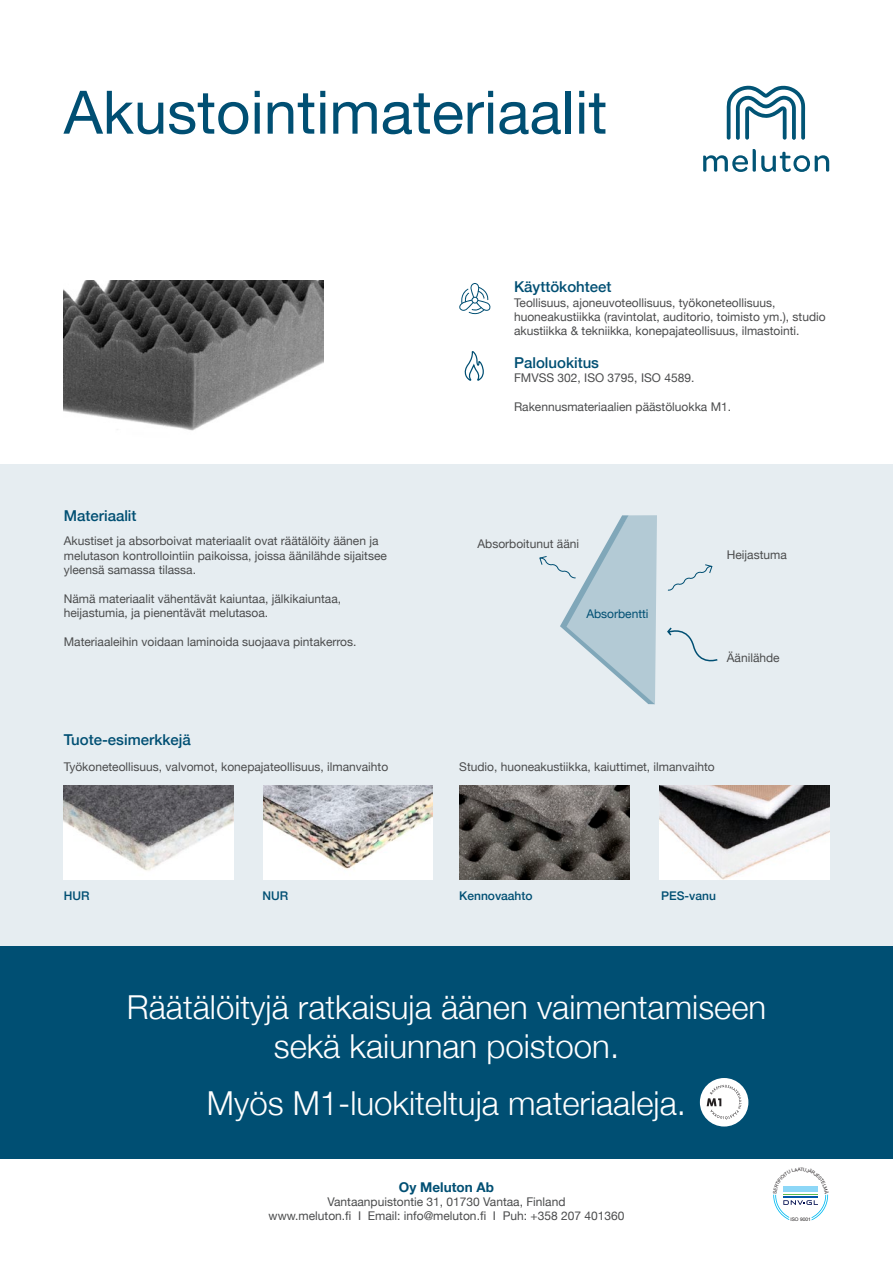
<style>
.page{position:relative;width:893px;height:1263px;background:#fff}
.page>*{position:absolute;margin:0;border:0;box-sizing:border-box;transform-origin:0 0}
.Body{font:60px "Helvetica Neue";color:#004f73}
.Headline{font:300 33px/39.6px "Helvetica Neue";color:#fff;text-align:center}
.Headline-2{font:500 15px "Helvetica Neue";color:#004f73}
.Body-2{font:500 15px "Helvetica Neue";color:#004f73}
.t1{font:700 13.5px "Helvetica Neue";color:#004f73}
.Body-3{font:12px/14.4px "Helvetica Neue";color:#4b4c4d}
.Body-4{font:500 12px "Helvetica Neue";color:#004f73}
.Body-5{font:12px "Helvetica Neue";color:#004f73}
.t2{font:4.8px "Helvetica Neue";color:#231f20}
</style>
<div class="page">
<svg style="left:703px;top:149px;width:126px;height:23px"></svg>
<svg style="left:727px;top:85px;width:78px;height:55px"></svg>
<div style="left:0;top:464px;width:893px;height:482px;background:#e6edf1"></div>
<img style="left:64px;top:280px;width:259px;height:151px">
<svg style="left:464px;top:351px;width:20px;height:30px"></svg>
<svg style="left:459px;top:283px;width:32px;height:32px"></svg>
<div style="left:0;top:946px;width:893px;height:213px;background:#004f73"></div>
<img style="left:64px;top:786px;width:170px;height:93px">
<img style="left:264px;top:786px;width:168px;height:93px">
<img style="left:459px;top:786px;width:170px;height:93px">
<img style="left:659px;top:786px;width:170px;height:93px">
<svg style="left:539px;top:515px;width:118px;height:189px"></svg>
<svg style="left:667px;top:564px;width:46px;height:27px"></svg>
<svg style="left:667px;top:627px;width:51px;height:35px"></svg>
<div style="left:700px;top:1078px;width:48px;height:48px;background:#fff;border-radius:50%"></div>
<svg style="left:707px;top:1085px;width:35px;height:34px"></svg>
<svg style="left:773px;top:1186px;width:56px;height:34px"></svg>
<p class="Body" style="left:64px;top:69px;width:545px">Akustointimateriaalit</p>
<p class="Headline-2" style="left:64px;top:503px;width:74px">Materiaalit</p>
<p class="Body-3" style="left:64px;top:534px;width:325px">Akustiset ja absorboivat materiaalit ovat räätälöity äänen ja melutason kontrollointiin paikoissa, joissa äänilähde sijaitsee yleensä samassa tilassa.</p>
<p class="Body-3" style="left:64px;top:592px;width:279px">Nämä materiaalit vähentävät kaiuntaa, jälkikaiuntaa, heijastumia, ja pienentävät melutasoa.</p>
<p class="Body-3" style="left:64px;top:635px;width:294px">Materiaaleihin voidaan laminoida suojaava pintakerros.</p>
<p class="Body-2" style="left:64px;top:728px;width:129px">Tuote-esimerkkejä</p>
<p class="Body-3" style="left:64px;top:760px;width:326px">Työkoneteollisuus, valvomot, konepajateollisuus, ilmanvaihto</p>
<p class="Headline-2" style="left:514px;top:275px;width:99px">Käyttökohteet</p>
<p class="Body-3" style="left:514px;top:296px;width:313px">Teollisuus, ajoneuvoteollisuus, työkoneteollisuus, huoneakustiikka (ravintolat, auditorio, toimisto ym.), studio akustiikka &amp; tekniikka, konepajateollisuus, ilmastointi.</p>
<p class="Headline-2" style="left:514px;top:350px;width:87px">Paloluokitus</p>
<p class="Body-3" style="left:514px;top:371px;width:182px">FMVSS 302, ISO 3795, ISO 4589.</p>
<p class="Body-3" style="left:514px;top:400px;width:219px">Rakennusmateriaalien päästöluokka M1.</p>
<p class="Body-3" style="left:477px;top:537px;width:103px">Absorboitunut ääni</p>
<p class="Body-5" style="left:586px;top:605px;width:64px">Absorbentti</p>
<p class="Body-3" style="left:727px;top:548px;width:62px">Heijastuma</p>
<p class="Body-3" style="left:727px;top:651px;width:54px">Äänilähde</p>
<p class="Body-3" style="left:459px;top:760px;width:257px">Studio, huoneakustiikka, kaiuttimet, ilmanvaihto</p>
<p class="Body-4" style="left:64px;top:886px;width:27px">HUR</p>
<p class="Body-4" style="left:263px;top:886px;width:27px">NUR</p>
<p class="Body-4" style="left:459px;top:886px;width:75px">Kennovaahto</p>
<p class="Body-4" style="left:661px;top:886px;width:56px">PES-vanu</p>
<p class="Headline" style="left:127px;top:984px;width:641px">Räätälöityjä ratkaisuja äänen vaimentamiseen sekä kaiunnan poistoon.</p>
<p class="Headline" style="left:207px;top:1081px;width:480px">Myös M1-luokiteltuja materiaaleja.</p>
<p class="t1" style="left:399px;top:1176px;width:96px">Oy Meluton Ab</p>
<p class="Body-3" style="left:269px;top:1195px;width:357px;text-align:center">Vantaanpuistontie 31, 01730 Vantaa, Finland<br>www.meluton.fi I Email: info@meluton.fi I Puh: +358 207 401360</p>
<p class="t2" style="left:790px;top:1216px;width:22px">ISO 9001</p>
</div>
